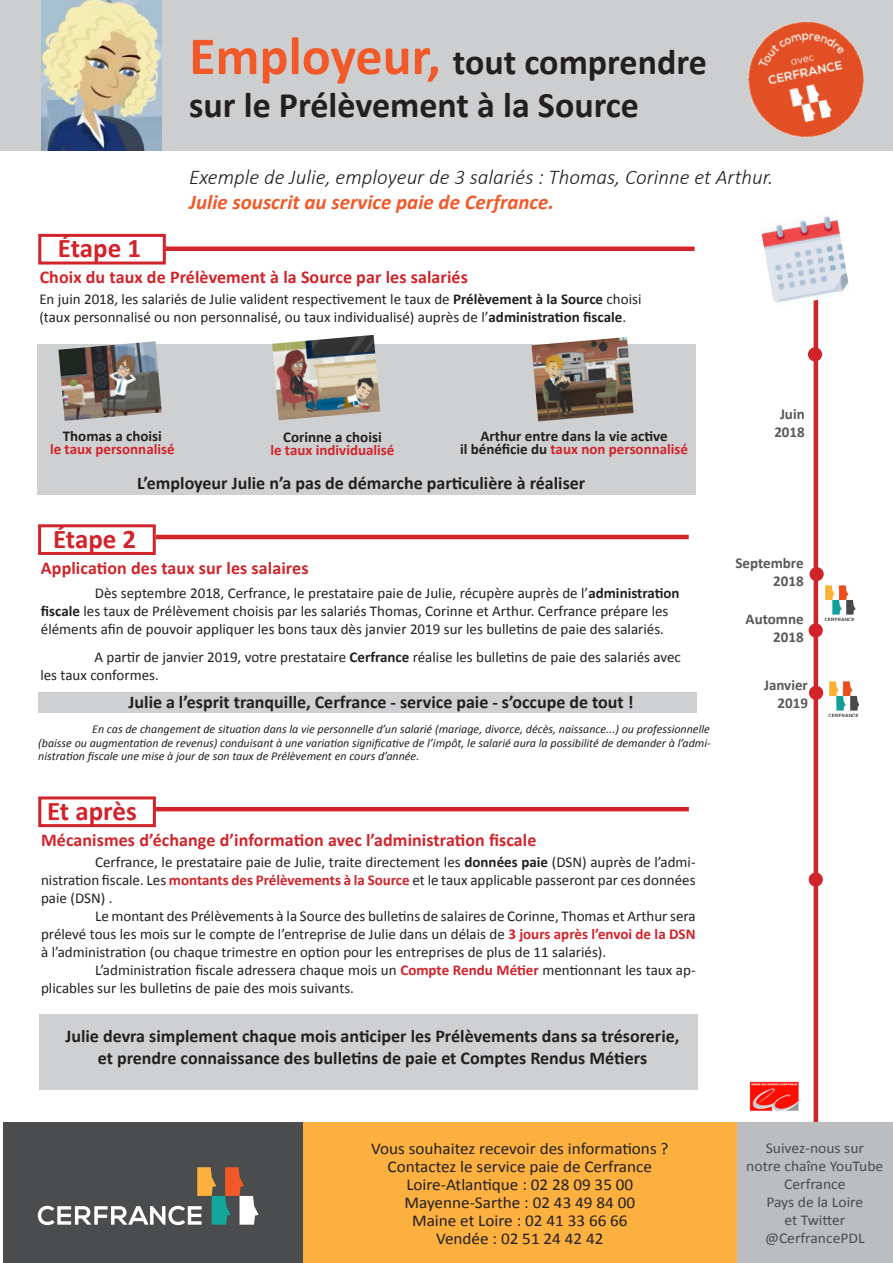
<style>
.page{position:relative;width:893px;height:1263px;background:#fff}
.page>*{position:absolute;margin:0;border:0;box-sizing:border-box;transform-origin:0 0}
.t1{font:700 36px "Calibri";color:#231f20}
.t2{font:700 27px "Calibri";color:#d1232a}
.t3{font:italic 300 21px "Calibri";color:#231f20}
.t4{font:italic 700 21px "Calibri";color:#f15929}
.t5{font:700 18px "Calibri";color:#231f20}
.t6{font:700 18px "Calibri";letter-spacing:.005em;color:#d1232a}
.t7{font:16.5px "Calibri";color:#231f20;scale:1.04 1}
.t8{font:15px/18px "Calibri";color:#231f20}
.t9{font:15px "Calibri";color:#4b4c4d;scale:1.04 1}
.t10{font:700 15px "Calibri";color:#d1232a}
.t11{font:700 15px "Calibri";color:#231f20}
.t12{font:700 15px "Calibri";color:#57585a}
.t13{font:italic 12px/13.5px "Calibri";color:#231f20;text-align:justify}
.s1{font-size:54px;color:#f15929}
.s2{font-weight:700}
.s3{color:#231f20}
.s4{font-weight:700;color:#d1232a}
</style>
<div class="page">
<div style="left:38px;top:692px;width:658px;height:20px;background:#cfd0d2"></div>
<div style="left:37px;top:344px;width:658px;height:151px;background:#cfd0d2"></div>
<div style="left:166px;top:246px;width:528px;height:5px;background:#d1232a"></div>
<div style="left:0;top:0;width:893px;height:151px;background:#cdced0"></div>
<div style="left:3px;top:1123px;width:299px;height:140px;background:#4b4c4d"></div>
<svg style="left:38px;top:1167px;width:221px;height:58px"></svg>
<div style="left:38px;top:234px;width:128px;height:30px;border:3px solid #d1232a"></div>
<hr style="left:814px;top:259px;width:4px;height:872px;background:#d1232a">
<div style="left:808px;top:347px;width:14px;height:14px;background:#d1232a;border-radius:50%"></div>
<img style="left:761px;top:216px;width:88px;height:91px">
<div style="left:809px;top:567px;width:15px;height:14px;background:#d1232a;border-radius:50%"></div>
<div style="left:809px;top:872px;width:14px;height:15px;background:#d1232a;border-radius:50%"></div>
<div style="left:38px;top:796px;width:118px;height:31px;border:3px solid #d1232a"></div>
<hr style="left:156px;top:807px;width:533px;height:4px;background:#d1232a">
<div style="left:736px;top:1123px;width:157px;height:140px;background:#bcbdc0"></div>
<div style="left:303px;top:1123px;width:434px;height:140px;background:#fbb03f"></div>
<img style="left:825px;top:585px;width:30px;height:36px">
<img style="left:749px;top:1081px;width:52px;height:30px">
<img style="left:748px;top:21px;width:116px;height:117px">
<img style="left:42px;top:0;width:120px;height:150px">
<img style="left:58px;top:341px;width:104px;height:80px">
<img style="left:272px;top:335px;width:108px;height:85px">
<img style="left:531px;top:337px;width:103px;height:84px">
<div style="left:38px;top:524px;width:118px;height:31px;border:3px solid #d1232a"></div>
<hr style="left:156px;top:535px;width:533px;height:4px;background:#d1232a">
<div style="left:809px;top:623px;width:14px;height:14px;background:#d1232a;border-radius:50%"></div>
<div style="left:809px;top:686px;width:14px;height:14px;background:#d1232a;border-radius:50%"></div>
<img style="left:829px;top:681px;width:30px;height:35px">
<div style="left:39px;top:1014px;width:658px;height:76px;background:#cfd0d2"></div>
<p class="t1" style="left:189px;top:40px;width:519px"><span class="s1">Employeur,</span> tout comprendre</p>
<p class="t1" style="left:189px;top:83px;width:451px">sur le Prélèvement à la Source</p>
<p class="t3" style="left:189px;top:164px;width:586px">Exemple de Julie, employeur de 3 salariés : Thomas, Corinne et Arthur.</p>
<p class="t4" style="left:189px;top:189px;width:366px">Julie souscrit au service paie de Cerfrance.</p>
<p class="t2" style="left:58px;top:231px;width:85px">Étape 1</p>
<p class="t6" style="left:40px;top:266px;width:430px">Choix du taux de Prélèvement à la Source par les salariés</p>
<p class="t8" style="left:39px;top:289px;width:604px">En juin 2018, les salariés de Julie valident respectivement le taux de <span class="s2">Prélèvement à la Source</span> choisi</p>
<p class="t8" style="left:39px;top:307px;width:588px">(taux personnalisé ou non personnalisé, ou taux individualisé) auprès de l’<span class="s2">administration fiscale</span>.</p>
<p class="t11" style="left:63px;top:427px;width:101px">Thomas a choisi</p>
<p class="t10" style="left:50px;top:440px;width:126px">le taux personnalisé</p>
<p class="t11" style="left:283px;top:427px;width:100px">Corinne a choisi</p>
<p class="t10" style="left:270px;top:441px;width:126px">le taux individualisé</p>
<p class="t11" style="left:480px;top:426px;width:189px">Arthur entre dans la vie active</p>
<p class="t10" style="left:460px;top:440px;width:230px"><span class="s3">il bénéficie du</span> taux non personnalisé</p>
<p class="t5" style="left:137px;top:472px;width:450px">L’employeur Julie n’a pas de démarche particulière à réaliser</p>
<p class="t2" style="left:53px;top:523px;width:85px">Étape 2</p>
<p class="t6" style="left:41px;top:557px;width:269px">Application des taux sur les salaires</p>
<p class="t8" style="left:41px;top:583px;width:640px;text-indent:54px">Dès septembre 2018, Cerfrance, le prestataire paie de Julie, récupère auprès de l’<span class="s2">administration fiscale</span> les taux de Prélèvement choisis par les salariés Thomas, Corinne et Arthur. Cerfrance prépare les éléments afin de pouvoir appliquer les bons taux dès janvier 2019 sur les bulletins de paie des salariés.</p>
<p class="t8" style="left:40px;top:647px;width:642px;text-indent:54px">A partir de janvier 2019, votre prestataire <span class="s2">Cerfrance</span> réalise les bulletins de paie des salariés avec les taux conformes.</p>
<p class="t5" style="left:129px;top:690px;width:506px">Julie a l’esprit tranquille, Cerfrance - service paie - s’occupe de tout !</p>
<p class="t13" style="left:38px;top:722px;width:674px;text-indent:54px">En cas de changement de situation dans la vie personnelle d’un salarié (mariage, divorce, décès, naissance...) ou professionnelle (baisse ou augmentation de revenus) conduisant à une variation significative de l’impôt, le salarié aura la possibilité de demander à l’admi&shy;nistration fiscale une mise à jour de son taux de Prélèvement en cours d’année.</p>
<p class="t2" style="left:47px;top:795px;width:91px">Et après</p>
<p class="t6" style="left:41px;top:829px;width:497px">Mécanismes d’échange d’information avec l’administration fiscale</p>
<p class="t8" style="left:41px;top:852px;width:656px;text-align:justify;text-indent:54px">Cerfrance, le prestataire paie de Julie, traite directement les <span class="s2">données paie</span> (DSN) auprès de l’admi&shy;nistration fiscale. Les <span class="s4">montants des Prélèvements à la Source</span> et le taux applicable passeront par ces données paie (DSN) .</p>
<p class="t8" style="left:41px;top:906px;width:656px;text-align:justify;text-indent:54px">Le montant des Prélèvements à la Source des bulletins de salaires de Corinne, Thomas et Arthur sera prélevé tous les mois sur le compte de l’entreprise de Julie dans un délais de <span class="s4">3 jours après l’envoi de la DSN </span>à l’administration (ou chaque trimestre en option pour les entreprises de plus de 11 salariés).</p>
<p class="t8" style="left:41px;top:960px;width:656px;text-indent:54px">L’administration fiscale adressera chaque mois un <span class="s4">Compte Rendu Métier</span> mentionnant les taux ap&shy;plicables sur les bulletins de paie des mois suivants.</p>
<p class="t5" style="left:65px;top:1025px;width:615px">Julie devra simplement chaque mois anticiper les Prélèvements dans sa trésorerie,</p>
<p class="t5" style="left:98px;top:1047px;width:551px">et prendre connaissance des bulletins de paie et Comptes Rendus Métiers</p>
<p class="t12" style="left:780px;top:405px;width:26px">Juin</p>
<p class="t12" style="left:774px;top:423px;width:32px">2018</p>
<p class="t12" style="left:735px;top:554px;width:70px">Septembre</p>
<p class="t12" style="left:773px;top:572px;width:32px">2018</p>
<p class="t12" style="left:746px;top:609px;width:60px">Automne</p>
<p class="t12" style="left:773px;top:627px;width:32px">2018</p>
<p class="t12" style="left:764px;top:675px;width:45px">Janvier</p>
<p class="t12" style="left:777px;top:693px;width:32px">2019</p>
<p class="t7" style="left:371px;top:1138px;width:287px">Vous souhaitez recevoir des informations ?</p>
<p class="t7" style="left:388px;top:1156px;width:256px">Contactez le service paie de Cerfrance</p>
<p class="t7" style="left:406px;top:1174px;width:220px">Loire-Atlantique : 02 28 09 35 00</p>
<p class="t7" style="left:404px;top:1192px;width:223px">Mayenne-Sarthe : 02 43 49 84 00</p>
<p class="t7" style="left:412px;top:1210px;width:209px">Maine et Loire : 02 41 33 66 66</p>
<p class="t7" style="left:436px;top:1228px;width:162px">Vendée : 02 51 24 42 42</p>
<p class="t9" style="left:766px;top:1139px;width:96px">Suivez-nous sur</p>
<p class="t9" style="left:746px;top:1157px;width:133px">notre chaîne YouTube</p>
<p class="t9" style="left:784px;top:1175px;width:61px">Cerfrance</p>
<p class="t9" style="left:766px;top:1193px;width:95px">Pays de la Loire</p>
<p class="t9" style="left:784px;top:1211px;width:60px">et Twitter</p>
<p class="t9" style="left:765px;top:1229px;width:97px">@CerfrancePDL</p>
</div>
